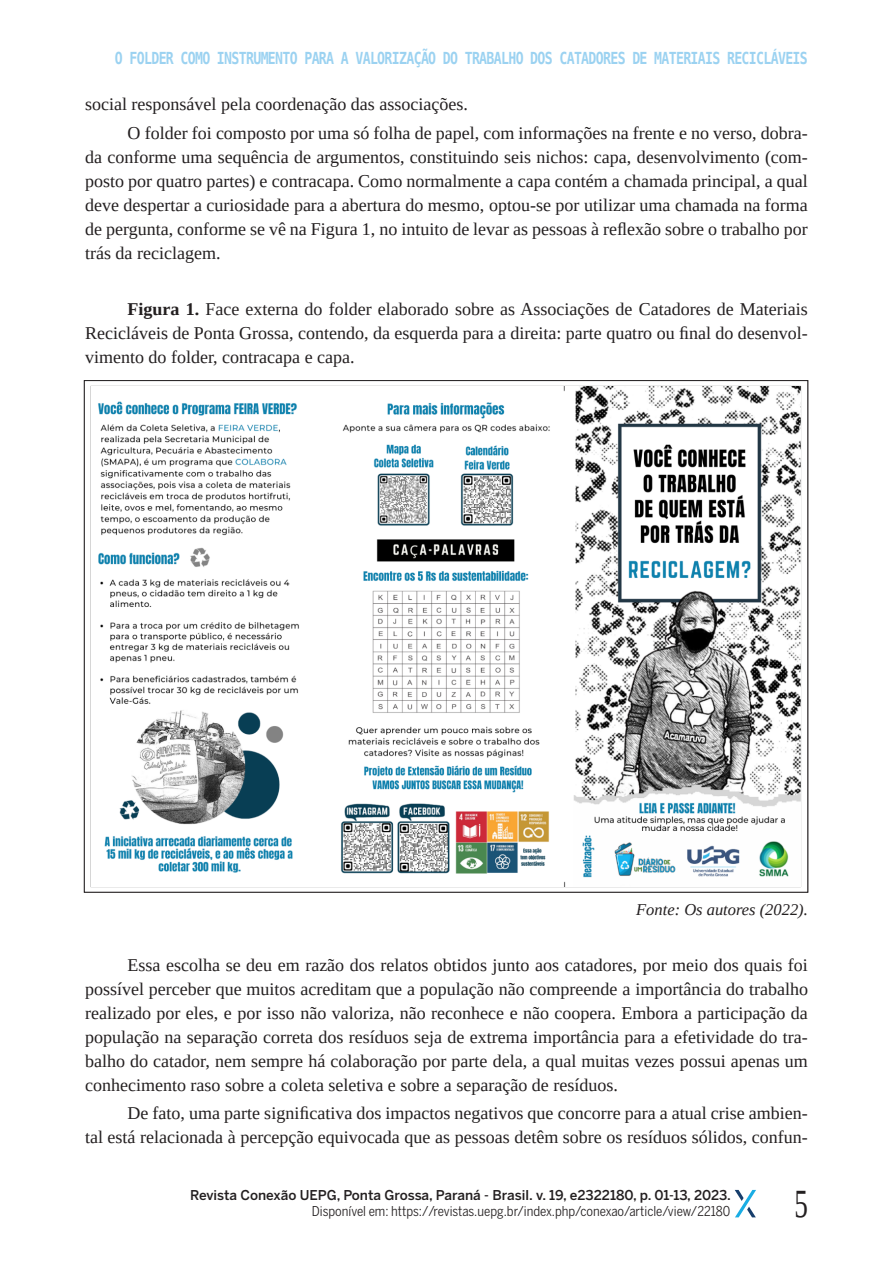
<style>
.page{position:relative;width:893px;height:1263px;background:#fff}
.page>*{position:absolute;margin:0;border:0;box-sizing:border-box;transform-origin:0 0}
.t1{font:39.9px "Liberation Serif";color:#231f20;scale:.68 1}
.TEXTO_ARTIGO{font:18px/24px "Liberation Serif";color:#231f20;text-align:justify}
.t2{font:700 16.5px "DejaVu Sans Mono";letter-spacing:-.05em;color:#9bd2f1;scale:.8 1}
.FONTE{font:italic 16.5px "Liberation Serif";color:#231f20}
.t3{font:13.5px "Benton Sans Cond";color:#231f20}
.t4{font:500 13.5px "Benton Sans";color:#231f20}
.s1{font-weight:700}
</style>
<div class="page">
<svg style="left:735px;top:1190px;width:21px;height:27px"></svg>
<img style="left:90px;top:385px;width:712px;height:503px">
<p class="t2" style="left:115px;top:46px;width:868px">O FOLDER COMO INSTRUMENTO PARA A VALORIZAÇÃO DO TRABALHO DOS CATADORES DE MATERIAIS RECICLÁVEIS</p>
<p class="TEXTO_ARTIGO" style="left:85px;top:92px;width:384px">social responsável pela coordenação das associações.</p>
<p class="TEXTO_ARTIGO" style="left:85px;top:120px;width:724px;text-indent:43px">O folder foi composto por uma só folha de papel, com informações na frente e no verso, dobra&shy;da conforme uma sequência de argumentos, constituindo seis nichos: capa, desenvolvimento (com&shy;posto por quatro partes) e contracapa. Como normalmente a capa contém a chamada principal, a qual deve despertar a curiosidade para a abertura do mesmo, optou-se por utilizar uma chamada na forma de pergunta, conforme se vê na Figura 1, no intuito de levar as pessoas à reflexão sobre o trabalho por trás da reciclagem.</p>
<p class="TEXTO_ARTIGO" style="left:85px;top:297px;width:724px;text-indent:43px"><span class="s1">Figura 1.</span> Face externa do folder elaborado sobre as Associações de Catadores de Materiais Recicláveis de Ponta Grossa, contendo, da esquerda para a direita: parte quatro ou final do desenvol&shy;vimento do folder, contracapa e capa.</p>
<p class="FONTE" style="left:636px;top:898px;width:173px">Fonte: Os autores (2022).</p>
<p class="TEXTO_ARTIGO" style="left:85px;top:953px;width:724px;text-indent:43px">Essa escolha se deu em razão dos relatos obtidos junto aos catadores, por meio dos quais foi possível perceber que muitos acreditam que a população não compreende a importância do trabalho realizado por eles, e por isso não valoriza, não reconhece e não coopera. Embora a participação da população na separação correta dos resíduos seja de extrema importância para a efetividade do tra&shy;balho do catador, nem sempre há colaboração por parte dela, a qual muitas vezes possui apenas um conhecimento raso sobre a coleta seletiva e sobre a separação de resíduos.</p>
<p class="TEXTO_ARTIGO" style="left:85px;top:1101px;width:724px;text-align:right">De fato, uma parte significativa dos impactos negativos que concorre para a atual crise ambien-<br>tal está relacionada à percepção equivocada que as pessoas detêm sobre os resíduos sólidos, confun-</p>
<p class="t4" style="left:190px;top:1187px;width:542px">Revista Conexão UEPG, Ponta Grossa, Paraná - Brasil. v. 19, e2322180, p. 01-13, 2023.</p>
<p class="t3" style="left:312px;top:1203px;width:420px">Disponível em: https://revistas.uepg.br/index.php/conexao/article/view/22180</p>
<h1 class="t1" style="left:794px;top:1178px;width:21px">5</h1>
</div>
